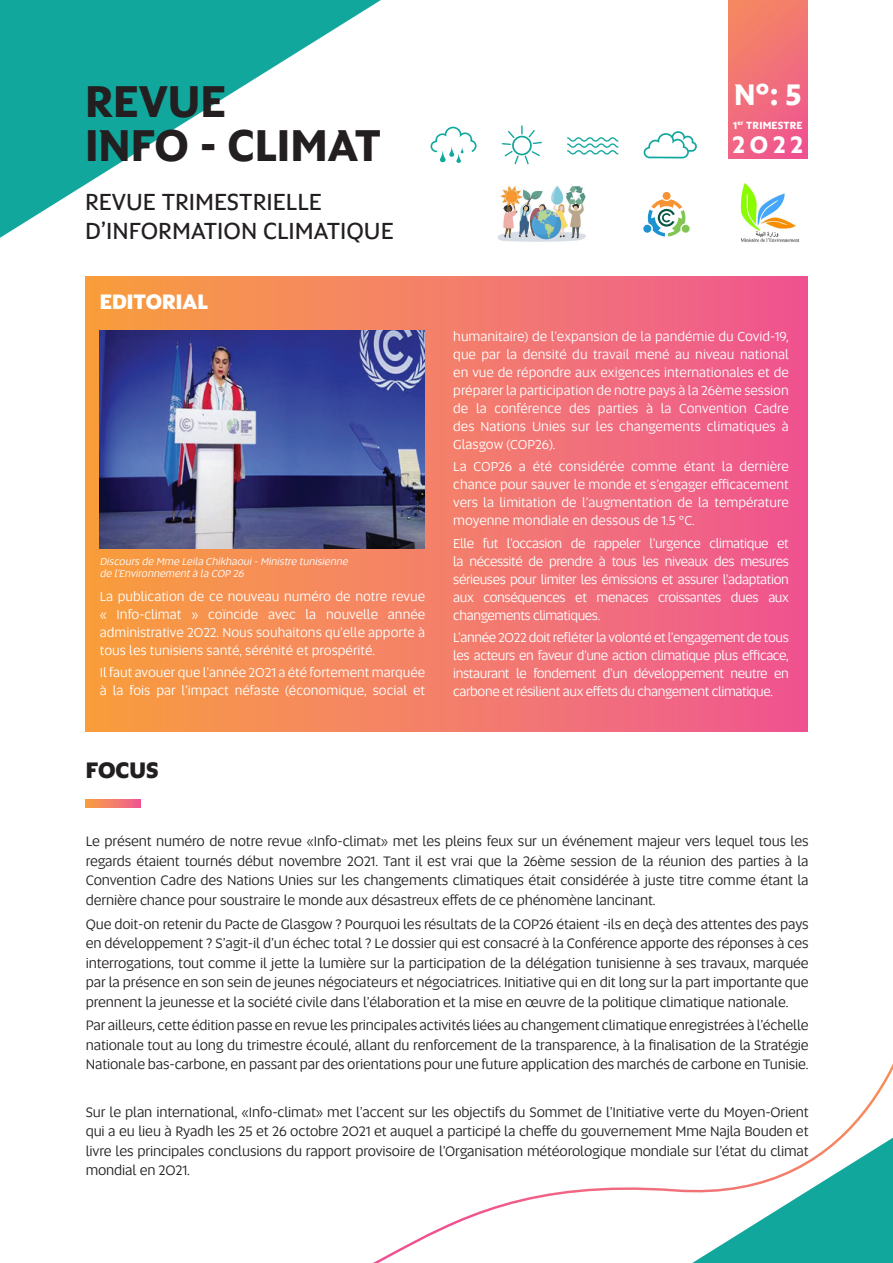
<style>
.page{position:relative;width:893px;height:1263px;background:#fff}
.page>*{position:absolute;margin:0;border:0;box-sizing:border-box;transform-origin:0 0}
.t1{font:700 45px "Altis";color:#231f20}
.t2{font:700 30px "Altis";color:#fff}
.t3{font:24px "Altis";color:#231f20}
.t4{font:700 24px "Altis";color:#fff}
.t5{font:800 22.5px "Altis";color:#231f20}
.t6{font:800 21px "Altis";color:#fff}
.t7{font:14.25px/19.5px "Altis";letter-spacing:-.01em;color:#231f20;text-align:justify}
.t8{font:13.5px/18px "Altis";color:#fff;text-align:justify}
.t9{font:italic 10.5px "Altis";color:#fff}
.t10{font:700 10.5px "Altis";letter-spacing:.02em;color:#fff}
</style>
<div class="page">
<svg style="left:373px;top:1064px;width:520px;height:199px"></svg>
<div style="left:85px;top:277px;width:723px;height:454px;background:linear-gradient(to right,#f7a040,#ef5893)"></div>
<svg style="left:0;top:0;width:381px;height:238px"></svg>
<div style="left:728px;top:0;width:79px;height:158px;background:linear-gradient(to bottom,#f48566,#ef5a8d)"></div>
<svg style="left:502px;top:125px;width:40px;height:39px"></svg>
<svg style="left:644px;top:131px;width:53px;height:27px"></svg>
<svg style="left:431px;top:126px;width:46px;height:37px"></svg>
<svg style="left:567px;top:137px;width:51px;height:18px"></svg>
<img style="left:497px;top:186px;width:89px;height:56px">
<svg style="left:643px;top:192px;width:47px;height:44px"></svg>
<svg style="left:85px;top:800px;width:56px;height:8px"></svg>
<img style="left:740px;top:184px;width:59px;height:58px">
<img style="left:100px;top:331px;width:324px;height:218px">
<p class="t1" style="left:85px;top:68px;width:143px">REVUE</p>
<p class="t1" style="left:85px;top:111px;width:297px">INFO - CLIMAT</p>
<p class="t3" style="left:85px;top:185px;width:238px">REVUE TRIMESTRIELLE</p>
<p class="t3" style="left:85px;top:214px;width:310px">D’INFORMATION CLIMATIQUE</p>
<p class="t6" style="left:100px;top:285px;width:110px">EDITORIAL</p>
<p class="t9" style="left:100px;top:554px;width:252px">Discours de Mme Leila Chikhaoui-Ministre tunisienne</p>
<p class="t9" style="left:100px;top:566px;width:148px">de l’Environnementà la COP 26</p>
<p class="t8" style="left:100px;top:587px;width:327px">La publication de ce nouveau numéro de notre revue « Info-climat » coïncide avec la nouvelle année administrative 2022. Nous souhaitons qu’elle apporte à tous les tunisiens santé, sérénité et prospérité.</p>
<p class="t8" style="left:100px;top:663px;width:327px">Il faut avouer que l’année 2021 a été fortement marquée à la fois par l’impact néfaste (économique, social et</p>
<p class="t5" style="left:86px;top:752px;width:74px">FOCUS</p>
<p class="t2" style="left:734px;top:72px;width:69px">N°: 5</p>
<p class="t4" style="left:733px;top:127px;width:72px">2022</p>
<p class="t10" style="left:733px;top:117px;width:71px">1<sup>er</sup> TRIMESTRE</p>
<p class="t8" style="left:453px;top:327px;width:337px">humanitaire) de l’expansion de la pandémie du Covid-19, que par la densité du travail mené au niveau national en vue de répondre aux exigences internationales et de préparer la participation de notre pays à la 26ème session de la conférence des parties à la Convention Cadre des Nations Unies sur les changements climatiques à Glasgow (COP26).</p>
<p class="t8" style="left:453px;top:457px;width:337px">La COP26 a été considérée comme étant la dernière chance pour sauver le monde et s’engager efficacement vers la limitation de l’augmentation de la température moyenne mondiale en dessous de 1.5 °C.</p>
<p class="t8" style="left:453px;top:534px;width:337px">Elle fut l’occasion de rappeler l’urgence climatique et la nécessité de prendre à tous les niveaux des mesures sérieuses pour limiter les émissions et assurer l’adaptation aux conséquences et menaces croissantes dues aux changements climatiques.</p>
<p class="t8" style="left:453px;top:628px;width:337px">L’année 2022 doit refléter la volonté et l’engagement de tous les acteurs en faveur d’une action climatique plus efficace, instaurant le fondement d’un développement neutre en carbone et résilient aux effets du changement climatique.</p>
<p class="t7" style="left:86px;top:831px;width:724px">Le présent numéro de notre revue «Info-climat» met les pleins feux sur un événement majeur vers lequel tous les regards étaient tournés début novembre 2021. Tant il est vrai que la 26ème session de la réunion des parties à la Convention Cadre des Nations Unies sur les changements climatiques était considérée à juste titre comme étant la dernière chance pour soustraire le monde aux désastreux effets de ce phénomène lancinant.</p>
<p class="t7" style="left:86px;top:913px;width:724px">Que doit-on retenir du Pacte de Glasgow ? Pourquoi les résultats de la COP26 étaient -ils en deçà des attentes des pays en développement ? S’agit-il d’un échec total ? Le dossier qui est consacré à la Conférence apporte des réponses à ces interrogations, tout comme il jette la lumière sur la participation de la délégation tunisienne à ses travaux, marquée par la présence en son sein de jeunes négociateurs et négociatrices. Initiative qui en dit long sur la part importante que prennent la jeunesse et la société civile dans l’élaboration et la mise en œuvre de la politique climatique nationale.</p>
<p class="t7" style="left:86px;top:1015px;width:724px">Par ailleurs, cette édition passe en revue les principales activités liées au changement climatique enregistrées à l’échelle nationale tout au long du trimestre écoulé, allant du renforcement de la transparence, à la finalisation de la Stratégie Nationale bas-carbone, en passant par des orientations pour une future application des marchés de carbone en Tunisie.</p>
<p class="t7" style="left:86px;top:1102px;width:724px">Sur le plan international, «Info-climat» met l’accent sur les objectifs du Sommet de l’Initiative verte du Moyen-Orient qui a eu lieu à Ryadh les 25 et 26 octobre 2021 et auquel a participé la cheffe du gouvernement Mme Najla Bouden et livre les principales conclusions du rapport provisoire de l’Organisation météorologique mondiale sur l’état du climat mondial en 2021.</p>
</div>
